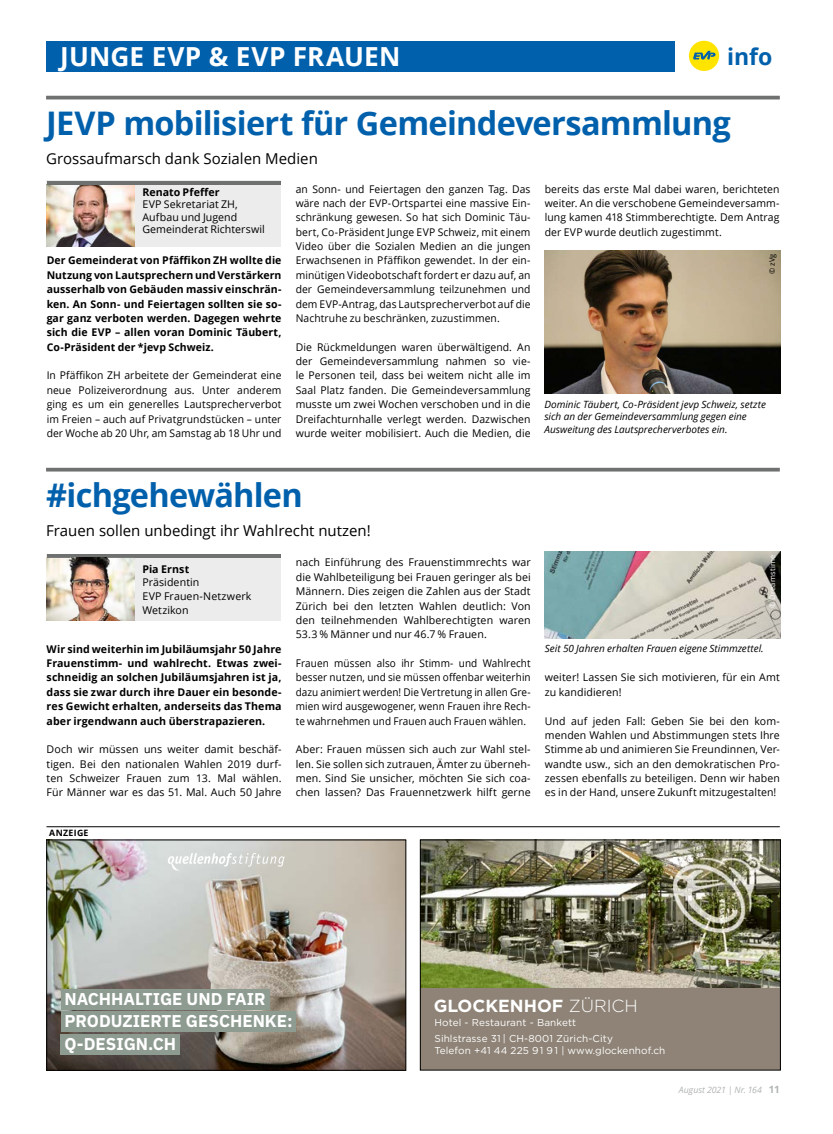
<style>
.page{position:relative;width:833px;height:1134px;background:#fff}
.page>*{position:absolute;margin:0;border:0;box-sizing:border-box;transform-origin:0 0}
.t1{font:700 32.5px "Open Sans";letter-spacing:-.025em;color:#0060ac}
.t2{font:700 26.25px "Open Sans";letter-spacing:.005em;color:#fff}
.t3{font:700 23px "Open Sans";color:#0060ac}
.t4{font:700 17.5px "Gotham";color:#fff}
.t5{font:700 17.12px/22.6px "IBM Plex Sans";color:#fff}
.t6{font:15px "Open Sans";color:#000}
.t7{font:10.62px/14.4px "Open Sans";letter-spacing:.01em;color:#000;text-align:justify}
.t8{font:700 10.62px/14.4px "Open Sans";letter-spacing:.01em;color:#000;text-align:justify}
.t9{font:10.62px/14.4px "Open Sans";letter-spacing:.01em;color:#000;text-align:justify;scale:.94 1}
.t10{font:italic 10px/12.5px "Open Sans";color:#000}
.t11{font:10px/15.5px "Gotham";letter-spacing:.01em;color:#fff}
.t12{font:italic 8.75px "Open Sans";color:#b1b4b4}
.t13{font:700 8.75px "Open Sans";letter-spacing:.04em;color:#000}
.t14{font:7.5px "Open Sans";letter-spacing:.025em;color:#fff}
.t15{font:7.5px "Open Sans";color:#000}
.s1{font-weight:300}
.s2{font-weight:700;font-style:normal;font-size:10px}
</style>
<div class="page">
<div style="left:689px;top:41px;width:30px;height:30px;background:#ffe400;border-radius:50%"></div>
<svg style="left:693px;top:51px;width:22px;height:9px"></svg>
<div style="left:46px;top:41px;width:628px;height:30px;background:#0060ac"></div>
<div style="left:47px;top:554px;width:234px;height:66px;background:#ececec"></div>
<img style="left:47px;top:557px;width:88px;height:63px">
<hr style="left:47px;top:554px;width:234px;height:3px;background:#6f7070">
<img style="left:545px;top:552px;width:235px;height:86px">
<div style="left:47px;top:181px;width:234px;height:66px;background:#ececec"></div>
<img style="left:47px;top:184px;width:88px;height:63px">
<hr style="left:47px;top:181px;width:234px;height:3px;background:#6f7070">
<hr style="left:46px;top:826px;width:734px;height:1px;background:#000">
<hr style="left:46px;top:468px;width:734px;height:3px;background:#6f7070">
<hr style="left:46px;top:96px;width:734px;height:3px;background:#6f7070">
<img style="left:544px;top:250px;width:236px;height:144px">
<img style="left:49px;top:842px;width:355px;height:226px">
<div style="left:61px;top:989px;width:208px;height:20px;background:#8e9b91"></div>
<div style="left:61px;top:1012px;width:234px;height:20px;background:#8e9b91"></div>
<div style="left:61px;top:1034px;width:119px;height:20px;background:#8e9b91"></div>
<svg style="left:168px;top:853px;width:117px;height:17px"></svg>
<div style="left:47px;top:840px;width:359px;height:230px;border:1px solid #000"></div>
<img style="left:422px;top:842px;width:356px;height:147px">
<div style="left:420px;top:989px;width:360px;height:81px;background:#8e8376"></div>
<img style="left:674px;top:858px;width:86px;height:75px">
<div style="left:420px;top:840px;width:360px;height:230px;border:1px solid #000"></div>
<h2 class="t2" style="left:60px;top:38px;width:342px">JUNGE EVP &amp; EVP FRAUEN</h2>
<h3 class="t3" style="left:727px;top:40px;width:47px">info</h3>
<h1 class="t1" style="left:46px;top:100px;width:686px">JEVP mobilisiert für Gemeindeversammlung</h1>
<h3 class="t6" style="left:46px;top:148px;width:273px">Grossaufmarsch dank Sozialen Medien</h3>
<p class="t8" style="left:142px;top:184px;width:79px">Renato Pfeffer</p>
<p class="t7" style="left:142px;top:198px;width:124px;line-height:12.5px;text-align:left">EVP Sekretariat ZH,<br>Aufbau und Jugend<br>Gemeinderat Richterswil</p>
<p class="t8" style="left:47px;top:253px;width:236px">Der Gemeinderat von Pfäffikon ZH wollte die Nutzung von Lautsprechern und Verstärkern ausserhalb von Gebäuden massiv einschrän&shy;ken. An Sonn- und Feiertagen sollten sie so&shy;gar ganz verboten werden. Dagegen wehrte sich die EVP – allen voran Dominic Täubert, Co-Präsident der *jevp Schweiz.</p>
<p class="t7" style="left:47px;top:368px;width:236px">In Pfäffikon ZH arbeitete der Gemeinderat eine neue Polizeiverordnung aus. Unter anderem ging es um ein generelles Lautsprecherverbot im Freien – auch auf Privatgrundstücken – unter der Woche ab 20 Uhr, am Samstag ab 18 Uhr und</p>
<p class="t7" style="left:296px;top:181px;width:236px">an Sonn- und Feiertagen den ganzen Tag. Das wäre nach der EVP-Ortspartei eine massive Ein&shy;schränkung gewesen. So hat sich Dominic Täu&shy;bert, Co-Präsident Junge EVP Schweiz, mit einem Video über die Sozialen Medien an die jungen Erwachsenen in Pfäffikon gewendet. In der ein&shy;minütigen Videobotschaft fordert er dazu auf, an der Gemeindeversammlung teilzunehmen und dem EVP-Antrag, das Lautsprecherverbot auf die Nachtruhe zu beschränken, zuzustimmen.</p>
<p class="t7" style="left:296px;top:339px;width:236px">Die Rückmeldungen waren überwältigend. An der Gemeindeversammlung nahmen so vie&shy;le Personen teil, dass bei weitem nicht alle im Saal Platz fanden. Die Gemeindeversammlung musste um zwei Wochen verschoben und in die Dreifachturnhalle verlegt werden. Dazwischen wurde weiter mobilisiert. Auch die Medien, die</p>
<p class="t7" style="left:545px;top:181px;width:236px">bereits das erste Mal dabei waren, berichteten weiter. An die verschobene Gemeindeversamm&shy;lung kamen 418 Stimmberechtigte. Dem Antrag der EVP wurde deutlich zugestimmt.</p>
<p class="t15" style="left:767px;top:274px;width:22px;rotate:-90deg">© zVg</p>
<p class="t10" style="left:544px;top:398px;width:223px">Dominic Täubert, Co-Präsident jevp Schweiz, setzte sich an der Gemeindeversammlung gegen eine<br>Ausweitung des Lautsprecherverbotes ein.</p>
<h1 class="t1" style="left:46px;top:472px;width:258px">#ichgehewählen</h1>
<h3 class="t6" style="left:46px;top:520px;width:326px">Frauen sollen unbedingt ihr Wahlrecht nutzen!</h3>
<p class="t8" style="left:142px;top:561px;width:48px">Pia Ernst</p>
<p class="t7" style="left:142px;top:575px;width:111px;line-height:13.8px;text-align:left">Präsidentin<br>EVP Frauen-Netzwerk<br>Wetzikon</p>
<p class="t8" style="left:47px;top:641px;width:236px">Wir sind weiterhin im Jubiläumsjahr 50 Jahre Frauenstimm- und wahlrecht. Etwas zwei&shy;schneidig an solchen Jubiläumsjahren ist ja, dass sie zwar durch ihre Dauer ein besonde&shy;res Gewicht erhalten, anderseits das Thema aber irgendwann auch überstrapazieren.</p>
<p class="t7" style="left:47px;top:742px;width:236px">Doch wir müssen uns weiter damit beschäf&shy;tigen. Bei den nationalen Wahlen 2019 durf&shy;ten Schweizer Frauen zum 13. Mal wählen.<br>Für Männer war es das 51. Mal. Auch 50 Jahre</p>
<p class="t13" style="left:49px;top:826px;width:41px">ANZEIGE</p>
<p class="t7" style="left:296px;top:555px;width:236px">nach Einführung des Frauenstimmrechts war die Wahlbeteiligung bei Frauen geringer als bei Männern. Dies zeigen die Zahlen aus der Stadt Zürich bei den letzten Wahlen deutlich: Von den teilnehmenden Wahlberechtigten waren 53.3 % Männer und nur 46.7 % Frauen.</p>
<p class="t9" style="left:296px;top:656px;width:251px">Frauen müssen also ihr Stimm- und Wahlrecht besser nutzen, und sie müssen offenbar weiterhin dazu animiert werden! Die Vertretung in allen Gre&shy;mien wird ausgewogener, wenn Frauen ihre Rech&shy;te wahrnehmen und Frauen auch Frauen wählen.</p>
<p class="t7" style="left:296px;top:742px;width:236px">Aber: Frauen müssen sich auch zur Wahl stel&shy;len. Sie sollen sich zutrauen, Ämter zu überneh&shy;men. Sind Sie unsicher, möchten Sie sich coa&shy;chen lassen? Das Frauennetzwerk hilft gerne</p>
<p class="t14" style="left:767px;top:608px;width:54px;rotate:-90deg">© Dreamstime</p>
<p class="t10" style="left:545px;top:642px;width:220px">Seit 50 Jahren erhalten Frauen eigene Stimmzettel.</p>
<p class="t7" style="left:545px;top:670px;width:236px">weiter! Lassen Sie sich motivieren, für ein Amt zu kandidieren!</p>
<p class="t7" style="left:545px;top:713px;width:236px">Und auf jeden Fall: Geben Sie bei den kom&shy;menden Wahlen und Abstimmungen stets Ihre Stimme ab und animieren Sie Freundinnen, Ver&shy;wandte usw., sich an den demokratischen Pro&shy;zessen ebenfalls zu beteiligen. Denn wir haben es in der Hand, unsere Zukunft mitzugestalten!</p>
<h3 class="t5" style="left:64px;top:986px;width:230px">NACHHALTIGE UND FAIR<br>PRODUZIERTE GESCHENKE:<br>Q-DESIGN.CH</h3>
<h3 class="t4" style="left:434px;top:994px;width:205px">GLOCKENHOF <span class="s1">ZÜRICH</span></h3>
<p class="t11" style="left:434px;top:1015px;width:180px">Hotel - Restaurant - Bankett<br>Sihlstrasse 31 | CH-8001 Zürich-City</p>
<p class="t11" style="left:434px;top:1043px;width:232px">Telefon +41 44 225 91 9 1 | www.glockenhof.ch</p>
<p class="t12" style="left:679px;top:1084px;width:102px">August 2021 | Nr. 164 <span class="s2">11</span></p>
</div>
